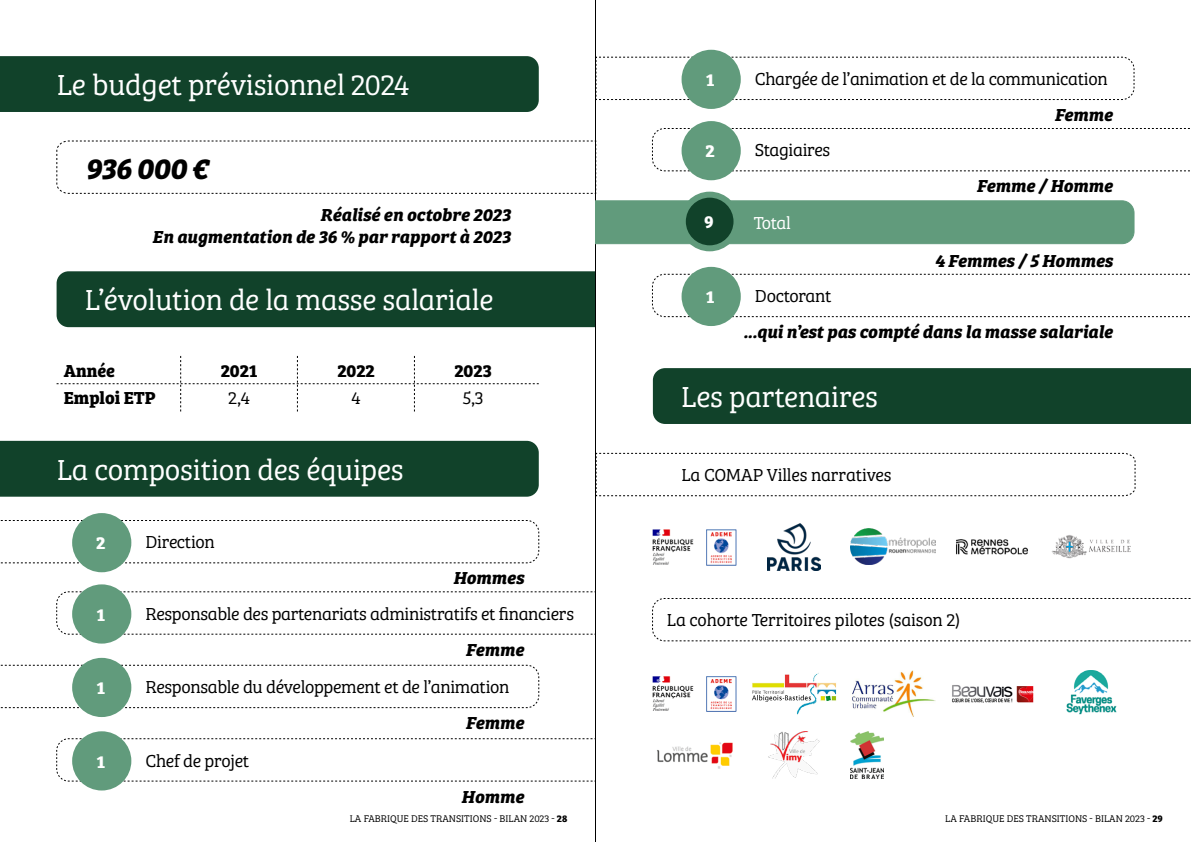
<style>
.page{position:relative;width:1191px;height:842px;background:#fff}
.page>*{position:absolute;margin:0;border:0;box-sizing:border-box;transform-origin:0 0}
.t1{font:300 30px "Bree Serif";letter-spacing:-.01em;color:#fff}
.t2{font:italic 700 30px "Bree Serif";letter-spacing:-.015em;color:#000}
.t3{font:300 18px "Bree Serif";letter-spacing:-.02em;color:#000}
.t4{font:italic 700 18px/21.6px "Bree Serif";color:#000;text-align:right}
.t5{font:700 18px "Bree Serif";color:#000}
.t6{font:700 18px "Bree Serif";color:#fff}
.t7{font:300 18px "Bree Serif";letter-spacing:-.03em;color:#fff}
.t8{font:300 10px "Bree Serif";color:#000}
.s1{font-weight:700}
</style>
<div class="page">
<hr style="left:595px;top:0;width:1px;height:842px;background:#000">
<div style="left:0;top:56px;width:539px;height:56px;background:#11422a"></div>
<div style="left:0;top:441px;width:539px;height:56px;background:#11422a"></div>
<svg style="left:56px;top:140px;width:539px;height:54px"></svg>
<div style="left:57px;top:271px;width:538px;height:56px;background:#11422a"></div>
<svg style="left:57px;top:356px;width:482px;height:55px"></svg>
<svg style="left:56px;top:591px;width:539px;height:44px"></svg>
<svg style="left:56px;top:738px;width:539px;height:44px"></svg>
<svg style="left:0;top:520px;width:539px;height:44px"></svg>
<svg style="left:0;top:665px;width:539px;height:43px"></svg>
<div style="left:73px;top:514px;width:57px;height:57px;background:#619b7c;border-radius:50%"></div>
<div style="left:72px;top:513px;width:59px;height:59px;border:2px solid #619b7c;border-radius:50%"></div>
<div style="left:73px;top:659px;width:57px;height:57px;background:#619b7c;border-radius:50%"></div>
<div style="left:72px;top:658px;width:59px;height:59px;border:2px solid #619b7c;border-radius:50%"></div>
<div style="left:73px;top:586px;width:57px;height:56px;background:#619b7c;border-radius:50%"></div>
<div style="left:72px;top:584px;width:59px;height:60px;border:2px solid #619b7c;border-radius:50%"></div>
<div style="left:73px;top:732px;width:57px;height:57px;background:#619b7c;border-radius:50%"></div>
<div style="left:72px;top:731px;width:59px;height:59px;border:2px solid #619b7c;border-radius:50%"></div>
<svg style="left:652px;top:128px;width:538px;height:44px"></svg>
<svg style="left:652px;top:274px;width:538px;height:43px"></svg>
<svg style="left:596px;top:57px;width:538px;height:43px"></svg>
<div style="left:595px;top:200px;width:540px;height:45px;background:#619b7c"></div>
<div style="left:683px;top:51px;width:56px;height:57px;background:#619b7c;border-radius:50%"></div>
<div style="left:681px;top:50px;width:60px;height:59px;border:2px solid #619b7c;border-radius:50%"></div>
<div style="left:683px;top:195px;width:53px;height:53px;background:#11422a;border-radius:50%"></div>
<div style="left:680px;top:192px;width:59px;height:59px;border:6px solid #619b7c;border-radius:50%"></div>
<div style="left:683px;top:122px;width:56px;height:57px;background:#619b7c;border-radius:50%"></div>
<div style="left:681px;top:121px;width:60px;height:59px;border:2px solid #619b7c;border-radius:50%"></div>
<div style="left:683px;top:268px;width:56px;height:57px;background:#619b7c;border-radius:50%"></div>
<div style="left:681px;top:267px;width:60px;height:59px;border:2px solid #619b7c;border-radius:50%"></div>
<div style="left:653px;top:368px;width:538px;height:56px;background:#11422a"></div>
<svg style="left:596px;top:453px;width:539px;height:43px"></svg>
<svg style="left:652px;top:598px;width:539px;height:44px"></svg>
<img style="left:652px;top:529px;width:85px;height:37px">
<img style="left:652px;top:676px;width:85px;height:36px">
<img style="left:657px;top:742px;width:76px;height:27px">
<img style="left:767px;top:523px;width:53px;height:47px">
<img style="left:752px;top:673px;width:84px;height:42px">
<img style="left:768px;top:732px;width:52px;height:46px">
<img style="left:850px;top:529px;width:85px;height:36px">
<img style="left:852px;top:670px;width:83px;height:47px">
<img style="left:850px;top:732px;width:33px;height:46px">
<img style="left:956px;top:539px;width:72px;height:16px">
<img style="left:1051px;top:535px;width:80px;height:24px">
<img style="left:952px;top:685px;width:82px;height:18px">
<img style="left:1066px;top:670px;width:51px;height:45px">
<h1 class="t1" style="left:57px;top:63px;width:354px">Le budget prévisionnel 2024</h1>
<h1 class="t2" style="left:85px;top:144px;width:124px">936 000 €</h1>
<p class="t4" style="left:152px;top:203px;width:360px">Réalisé en octobre 2023<br>En augmentation de 36 % par rapport à 2023</p>
<h1 class="t1" style="left:85px;top:279px;width:410px">L’évolution de la masse salariale</h1>
<p class="t5" style="left:64px;top:356px;width:53px">Année</p>
<p class="t5" style="left:221px;top:356px;width:38px">2021</p>
<p class="t5" style="left:337px;top:356px;width:39px">2022</p>
<p class="t5" style="left:454px;top:356px;width:39px">2023</p>
<p class="t5" style="left:64px;top:384px;width:94px">Emploi ETP</p>
<p class="t3" style="left:228px;top:385px;width:23px">2,4</p>
<p class="t3" style="left:351px;top:385px;width:11px">4</p>
<p class="t3" style="left:462px;top:385px;width:23px">5,3</p>
<h1 class="t1" style="left:57px;top:448px;width:349px">La composition des équipes</h1>
<p class="t6" style="left:96px;top:529px;width:11px">2</p>
<p class="t3" style="left:145px;top:529px;width:71px">Direction</p>
<p class="t4" style="left:453px;top:565px;width:72px">Hommes</p>
<p class="t6" style="left:96px;top:600px;width:10px">1</p>
<p class="t3" style="left:145px;top:601px;width:430px">Responsable des partenariats administratifs et financiers</p>
<p class="t4" style="left:465px;top:637px;width:60px">Femme</p>
<p class="t6" style="left:96px;top:674px;width:10px">1</p>
<p class="t3" style="left:145px;top:674px;width:365px">Responsable du développement et de l’animation</p>
<p class="t4" style="left:465px;top:711px;width:60px">Femme</p>
<p class="t6" style="left:96px;top:747px;width:10px">1</p>
<p class="t3" style="left:145px;top:747px;width:105px">Chef de projet</p>
<p class="t4" style="left:461px;top:784px;width:64px">Homme</p>
<p class="t6" style="left:706px;top:66px;width:10px">1</p>
<p class="t3" style="left:755px;top:66px;width:354px">Chargée de l’animation et de la communication</p>
<p class="t4" style="left:1054px;top:103px;width:60px">Femme</p>
<p class="t6" style="left:705px;top:137px;width:11px">2</p>
<p class="t3" style="left:755px;top:137px;width:77px">Stagiaires</p>
<p class="t4" style="left:976px;top:174px;width:137px">Femme / Homme</p>
<p class="t6" style="left:704px;top:208px;width:11px">9</p>
<p class="t7" style="left:753px;top:210px;width:39px">Total</p>
<p class="t4" style="left:934px;top:249px;width:179px">4 Femmes / 5 Hommes</p>
<p class="t6" style="left:706px;top:283px;width:10px">1</p>
<p class="t3" style="left:755px;top:283px;width:78px">Doctorant</p>
<p class="t4" style="left:743px;top:320px;width:371px">...qui n’est pas compté dans la masse salariale</p>
<h1 class="t1" style="left:681px;top:375px;width:198px">Les partenaires</h1>
<p class="t3" style="left:681px;top:462px;width:212px">La COMAP Villes narratives</p>
<p class="t3" style="left:667px;top:607px;width:295px">La cohorte Territoires pilotes (saison 2)</p>
<p class="t8" style="left:350px;top:811px;width:219px">LA FABRIQUE DES TRANSITIONS - BILAN 2023 - <span class="s1">28</span></p>
<p class="t8" style="left:945px;top:811px;width:219px">LA FABRIQUE DES TRANSITIONS - BILAN 2023 - <span class="s1">29</span></p>
</div>
